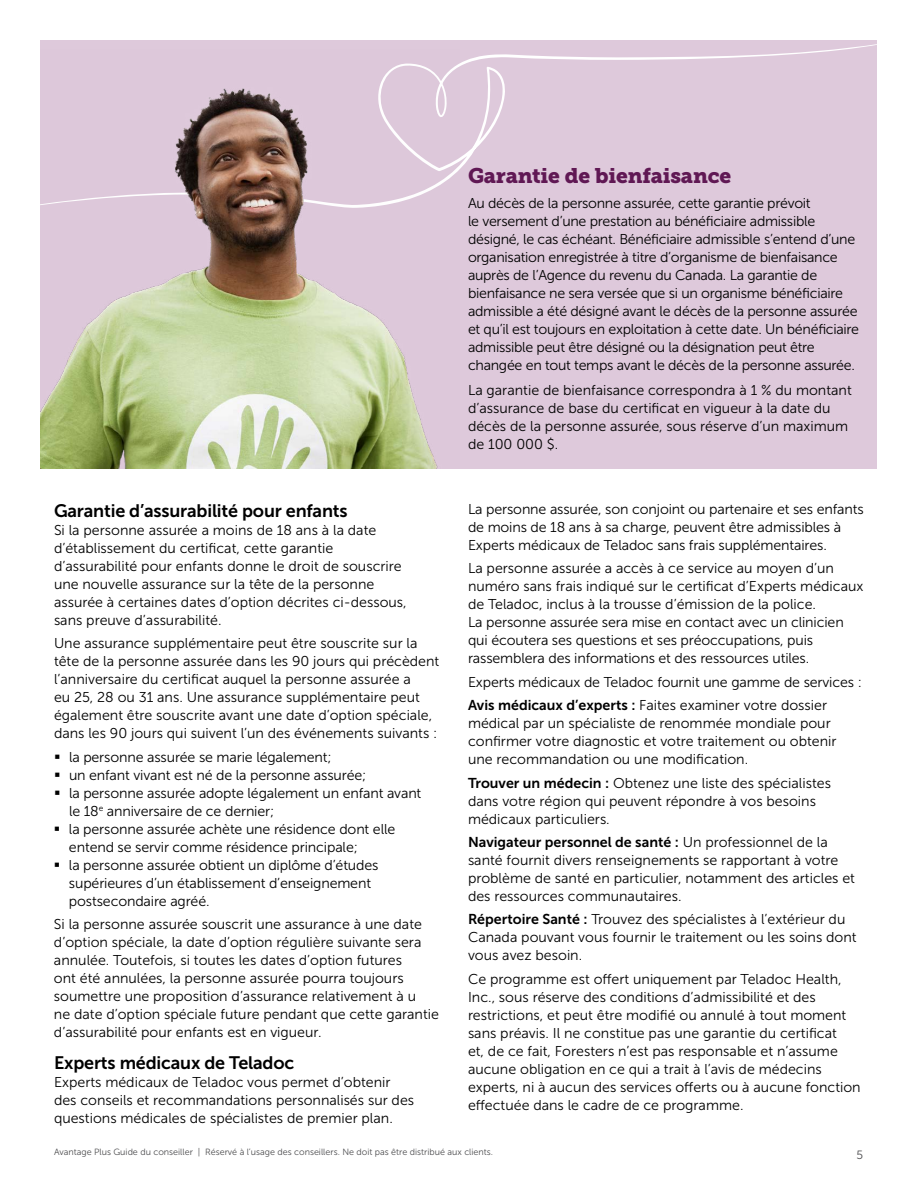
<style>
.page{position:relative;width:918px;height:1188px;background:#fff}
.page>*{position:absolute;margin:0;border:0;box-sizing:border-box;transform-origin:0 0}
.t1{font:21px "Museo Slab 900";letter-spacing:-.01em;color:#601854}
.t2{font:18px "Museo Sans 700";letter-spacing:-.01em;color:#000}
.t3{font:14.25px/18px "Museo Sans 300";color:#000}
.t4{font:14.25px/18px "Museo Sans 300";letter-spacing:-.02em;color:#000}
.t5{font:14.25px "Museo Sans 700";color:#000}
.t6{font:12px "Museo Sans 300";color:#4d4d4f}
.t7{font:9px "Museo Sans 300";color:#4d4d4f}
.s1{font-family:"Museo Sans 700"}
.s2{font-family:"Museo Sans 300"}
</style>
<div class="page">
<div style="left:40px;top:40px;width:838px;height:429px;background:#dec9db"></div>
<svg style="left:459px;top:44px;width:419px;height:166px"></svg>
<img style="left:40px;top:63px;width:419px;height:406px">
<p class="t2" style="left:54px;top:501px;width:295px">Garantie d’assurabilité pour enfants</p>
<p class="t3" style="left:54px;top:521px;width:354px">Si la personne assurée a moins de 18 ans à la date d’établissement du certificat, cette garantie d’assurabilité pour enfants donne le droit de souscrire une nouvelle assurance sur la tête de la personne assurée à certaines dates d’option décrites ci-dessous, sans preuve d’assurabilité.</p>
<p class="t3" style="left:54px;top:634px;width:387px">Une assurance supplémentaire peut être souscrite sur la tête de la personne assurée dans les 90 jours qui précèdent l’anniversaire du certificat auquel la personne assurée a<br>eu 25, 28 ou 31 ans. Une assurance supplémentaire peut également être souscrite avant une date d’option spéciale, dans les 90 jours qui suivent l’un des événements suivants :</p>
<p class="t3" style="left:69px;top:748px;width:354px">la personne assurée se marie légalement;<br>un enfant vivant est né de la personne assurée;<br>la personne assurée adopte légalement un enfant avant le 18<sup>e</sup> anniversaire de ce dernier;<br>la personne assurée achète une résidence dont elle entend se servir comme résidence principale;<br>la personne assurée obtient un diplôme d’études supérieures d’un établissement d’enseignement postsecondaire agréé.</p>
<p class="t3" style="left:54px;top:915px;width:387px">Si la personne assurée souscrit une assurance à une date d’option spéciale, la date d’option régulière suivante sera annulée. Toutefois, si toutes les dates d’option futures<br>ont été annulées, la personne assurée pourra toujours soumettre une proposition d’assurance relativement à u<br>ne date d’option spéciale future pendant que cette garantie d’assurabilité pour enfants est en vigueur.</p>
<p class="t2" style="left:54px;top:1053px;width:242px">Experts médicaux de Teladoc</p>
<p class="t3" style="left:54px;top:1074px;width:362px">Experts médicaux de Teladoc vous permet d’obtenir des conseils et recommandations personnalisés sur des questions médicales de spécialistes de premier plan.</p>
<h1 class="t1" style="left:468px;top:164px;width:265px">Garantie de bienfaisance</h1>
<p class="t4" style="left:468px;top:194px;width:393px">Au décès de la personne assurée, cette garantie prévoit<br>le versement d’une prestation au bénéficiaire admissible désigné, le cas échéant. Bénéficiaire admissible s’entend d’une organisation enregistrée à titre d’organisme de bienfaisance auprès de l’Agence du revenu du Canada. La garantie de bienfaisance ne sera versée que si un organisme bénéficiaire admissible a été désigné avant le décès de la personne assurée et qu’il est toujours en exploitation à cette date. Un bénéficiaire admissible peut être désigné ou la désignation peut être changée en tout temps avant le décès de la personne assurée.</p>
<p class="t3" style="left:468px;top:381px;width:385px">La garantie de bienfaisance correspondra à 1 % du montant d’assurance de base du certificat en vigueur à la date du décès de la personne assurée, sous réserve d’un maximum de 100 000 $.</p>
<p class="t3" style="left:468px;top:500px;width:397px">La personne assurée, son conjoint ou partenaire et ses enfants de moins de 18 ans à sa charge, peuvent être admissibles à<br>Experts médicaux de Teladoc sans frais supplémentaires.</p>
<p class="t3" style="left:468px;top:560px;width:397px">La personne assurée a accès à ce service au moyen d’un numéro sans frais indiqué sur le certificat d’Experts médicaux de Teladoc, inclus à la trousse d’émission de la police.<br>La personne assurée sera mise en contact avec un clinicien qui écoutera ses questions et ses préoccupations, puis rassemblera des informations et des ressources utiles.</p>
<p class="t3" style="left:468px;top:670px;width:395px;line-height:23.4px">Experts médicaux de Teladoc fournit une gamme de services :<br><span class="s1">Avis médicaux d’experts :</span> Faites examiner votre dossier</p>
<p class="t3" style="left:468px;top:714px;width:370px">médical par un spécialiste de renommée mondiale pour confirmer votre diagnostic et votre traitement ou obtenir une recommandation ou une modification.</p>
<p class="t3" style="left:468px;top:774px;width:365px"><span class="s1">Trouver un médecin :</span> Obtenez une liste des spécialistes dans votre région qui peuvent répondre à vos besoins médicaux particuliers.</p>
<p class="t5" style="left:468px;top:834px;width:361px">Navigateur personnel de santé : <span class="s2">Un professionnel de la</span></p>
<p class="t3" style="left:468px;top:851px;width:389px">santé fournit divers renseignements se rapportant à votre problème de santé en particulier, notamment des articles et des ressources communautaires.</p>
<p class="t3" style="left:468px;top:911px;width:390px"><span class="s1">Répertoire Santé :</span> Trouvez des spécialistes à l’extérieur du<br>Canada pouvant vous fournir le traitement ou les soins dont vous avez besoin.</p>
<p class="t3" style="left:468px;top:970px;width:394px">Ce programme est offert uniquement par Teladoc Health, Inc., sous réserve des conditions d’admissibilité et des restrictions, et peut être modifié ou annulé à tout moment sans préavis. Il ne constitue pas une garantie du certificat<br>et, de ce fait, Foresters n’est pas responsable et n’assume aucune obligation en ce qui a trait à l’avis de médecins experts, ni à aucun des services offerts ou à aucune fonction effectuée dans le cadre de ce programme.</p>
<p class="t7" style="left:54px;top:1147px;width:441px">Avantage Plus Guide du conseiller | Réservé à l’usage des conseillers. Ne doit pas être distribué aux clients.</p>
<p class="t6" style="left:856px;top:1148px;width:8px">5</p>
</div>
